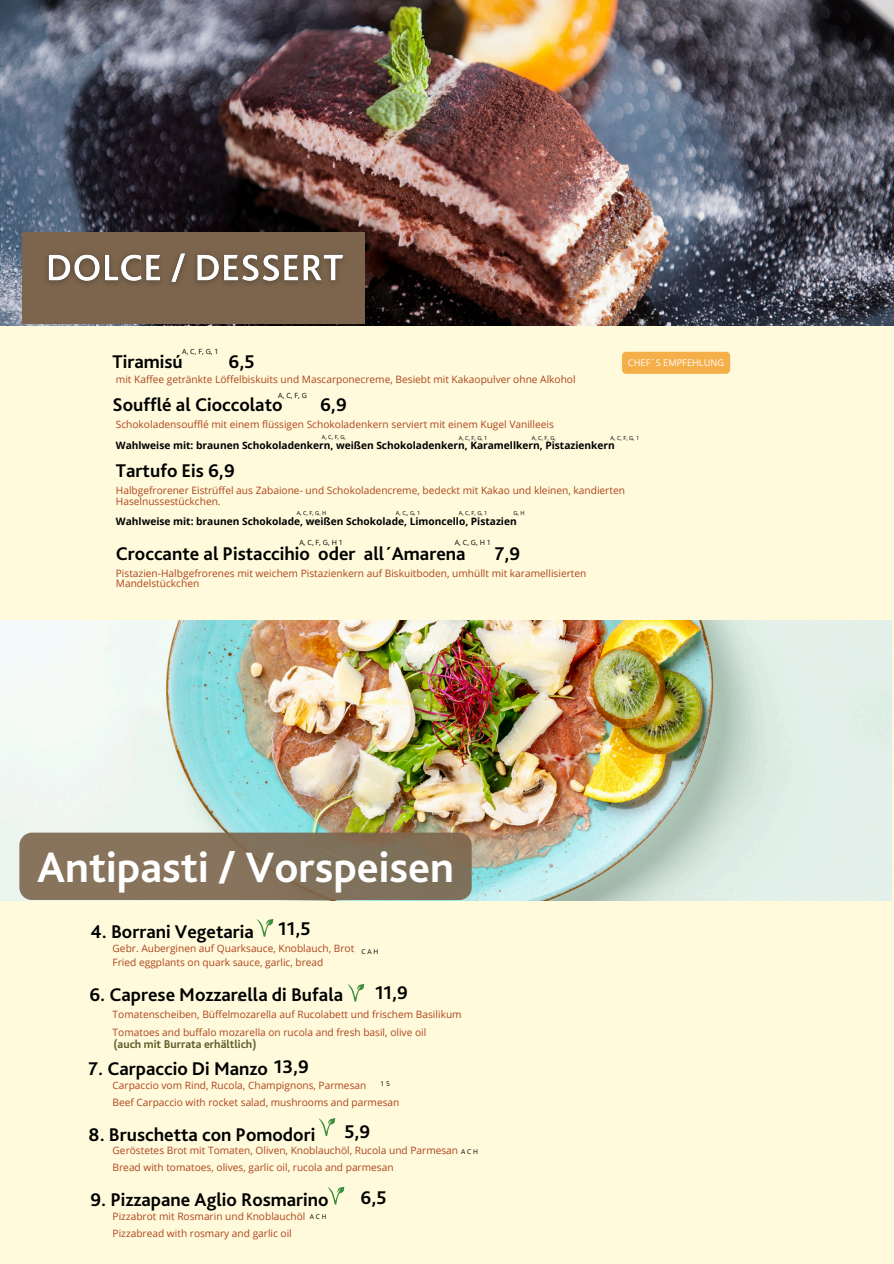
<style>
.page{position:relative;width:894px;height:1264px;background:#fff}
.page>*{position:absolute;margin:0;border:0;box-sizing:border-box;transform-origin:0 0}
.t1{font:700 44.4px "Bliss Pro";color:#fff}
.t2{font:700 19.2px "Bliss Pro";color:#000}
.t3{font:700 11.85px "Bliss Pro";color:#5f5c29}
.t4{font:10.2px/10.2px "Open Sans";color:#b0441d}
.t5{font:700 10.2px "Open Sans";color:#000}
.t6{font:9.15px "Open Sans";color:#fff}
.t7{font:7.2px "Open Sans";color:#000}
.t8{font:6.6px "Open Sans";letter-spacing:.26em;color:#000}
.t9{font:5.7px "Open Sans";color:#000}
</style>
<div class="page">
<div style="left:0;top:0;width:893px;height:1263px;background:#fefadb"></div>
<img style="left:0;top:621px;width:891px;height:279px">
<div style="left:19px;top:832px;width:452px;height:68px;background:#86735d;border-radius:13px"></div>
<img style="left:0;top:0;width:893px;height:325px">
<div style="left:22px;top:233px;width:342px;height:91px;background:#7d654d"></div>
<img style="left:47px;top:253px;width:297px;height:31px">
<svg style="left:256px;top:919px;width:17px;height:17px"></svg>
<div style="left:621px;top:352px;width:109px;height:22px;background:#f5af49;border-radius:4px"></div>
<svg style="left:347px;top:983px;width:17px;height:18px"></svg>
<svg style="left:318px;top:1118px;width:17px;height:17px"></svg>
<svg style="left:327px;top:1186px;width:17px;height:18px"></svg>
<p class="t7" style="left:182px;top:347px;width:38px">A, C, F, G, 1</p>
<h3 class="t2" style="left:112px;top:349px;width:72px">Tiramisú</h3>
<h3 class="t2" style="left:228px;top:349px;width:28px">6,5</h3>
<h3 class="t4" style="left:116px;top:373px;width:461px">mit Kaffee getränkte Löffelbiskuits und Mascarponecreme, Besiebt mit Kakaopulver ohne Alkohol</h3>
<p class="t6" style="left:627px;top:356px;width:98px">CHEF´S EMPFEHLUNG</p>
<h3 class="t7" style="left:278px;top:390px;width:30px">A, C, F, G</h3>
<p class="t2" style="left:112px;top:393px;width:171px">Soufflé al Cioccolato</p>
<p class="t2" style="left:320px;top:393px;width:28px">6,9</p>
<p class="t4" style="left:116px;top:419px;width:439px">Schokoladensoufflé mit einem flüssigen Schokoladenkern serviert mit einem Kugel Vanilleeis</p>
<p class="t5" style="left:116px;top:438px;width:500px">Wahlweise mit: braunen Schokoladenkern, weißen Schokoladenkern, Karamellkern, Pistazienkern</p>
<p class="t9" style="left:322px;top:433px;width:26px">A, C, F, G,</p>
<p class="t9" style="left:458px;top:434px;width:30px">A, C, F, G, 1</p>
<h3 class="t9" style="left:531px;top:434px;width:26px">A, C, F, G,</h3>
<p class="t9" style="left:610px;top:434px;width:30px">A, C, F, G, 1</p>
<h4 class="t2" style="left:116px;top:459px;width:120px">Tartufo Eis 6,9</h4>
<h3 class="t4" style="left:116px;top:485px;width:510px">Halbgefrorener Eistrüffel aus Zabaione- und Schokoladencreme, bedeckt mit Kakao und kleinen, kandierten<br>Haselnussestückchen.</h3>
<h3 class="t5" style="left:116px;top:514px;width:402px">Wahlweise mit: braunen Schokolade, weißen Schokolade, Limoncello, Pistazien</h3>
<p class="t9" style="left:296px;top:508px;width:31px">A, C, F, G, H</p>
<p class="t9" style="left:396px;top:508px;width:26px">A, C,, G, 1</p>
<p class="t9" style="left:458px;top:508px;width:30px">A, C, F, G, 1</p>
<p class="t9" style="left:513px;top:508px;width:13px">G, H</p>
<h3 class="t2" style="left:116px;top:542px;width:351px">Croccante al Pistaccihio oder all´Amarena</h3>
<h3 class="t2" style="left:494px;top:542px;width:27px">7,9</h3>
<h3 class="t4" style="left:116px;top:568px;width:472px">Pistazien-Halbgefrorenes mit weichem Pistazienkern auf Biskuitboden, umhüllt mit karamellisierten<br>Mandelstückchen</h3>
<p class="t7" style="left:299px;top:537px;width:45px">A,C,F,G,H1</p>
<p class="t7" style="left:454px;top:537px;width:38px">A,C,G,H1</p>
<p class="t1" style="left:37px;top:839px;width:418px">Antipasti / Vorspeisen</p>
<p class="t2" style="left:278px;top:916px;width:34px">11,5</p>
<p class="t2" style="left:90px;top:919px;width:165px">4. Borrani Vegetaria</p>
<p class="t4" style="left:113px;top:943px;width:243px">Gebr. Auberginen auf Quarksauce, Knoblauch, Brot</p>
<h3 class="t4" style="left:113px;top:956px;width:212px">Fried eggplants on quark sauce, garlic, bread</h3>
<p class="t8" style="left:361px;top:946px;width:18px">CAH</p>
<p class="t2" style="left:375px;top:980px;width:34px">11,9</p>
<h5 class="t2" style="left:89px;top:982px;width:255px">6. Caprese Mozzarella di Bufala</h5>
<p class="t4" style="left:113px;top:1009px;width:350px">Tomatenscheiben, Büffelmozarella auf Rucolabett und frischem Basilikum</p>
<h3 class="t4" style="left:113px;top:1026px;width:315px">Tomatoes and buffalo mozarella on rucola and fresh basil, olive oil</h3>
<p class="t8" style="left:237px;top:993px;width:6px">C</p>
<p class="t3" style="left:113px;top:1036px;width:144px">(auch mit Burrata erhältlich)</p>
<h6 class="t2" style="left:89px;top:1056px;width:222px">7. Carpaccio Di Manzo 13,9</h6>
<p class="t4" style="left:112px;top:1079px;width:255px">Carpaccio vom Rind, Rucola, Champignons, Parmesan</p>
<p class="t4" style="left:112px;top:1096px;width:288px">Beef Carpaccio with rocket salad, mushrooms and parmesan</p>
<p class="t2" style="left:89px;top:1122px;width:228px">8. Bruschetta con Pomodori</p>
<h3 class="t4" style="left:113px;top:1144px;width:347px">Geröstetes Brot mit Tomaten, Oliven, Knoblauchöl, Rucola und Parmesan</h3>
<p class="t4" style="left:113px;top:1161px;width:282px">Bread with tomatoes, olives, garlic oil, rucola and parmesan</p>
<p class="t8" style="left:380px;top:1079px;width:11px">1 5</p>
<h6 class="t2" style="left:344px;top:1119px;width:27px">5,9</h6>
<h1 class="t8" style="left:461px;top:1146px;width:18px">ACH</h1>
<p class="t2" style="left:90px;top:1187px;width:239px">9. Pizzapane Aglio Rosmarino</p>
<p class="t4" style="left:113px;top:1210px;width:194px">Pizzabrot mit Rosmarin und Knoblauchöl</p>
<p class="t4" style="left:113px;top:1227px;width:181px">Pizzabread with rosmary and garlic oil</p>
<p class="t8" style="left:310px;top:1212px;width:18px">ACH</p>
<h3 class="t2" style="left:360px;top:1185px;width:28px">6,5</h3>
</div>
